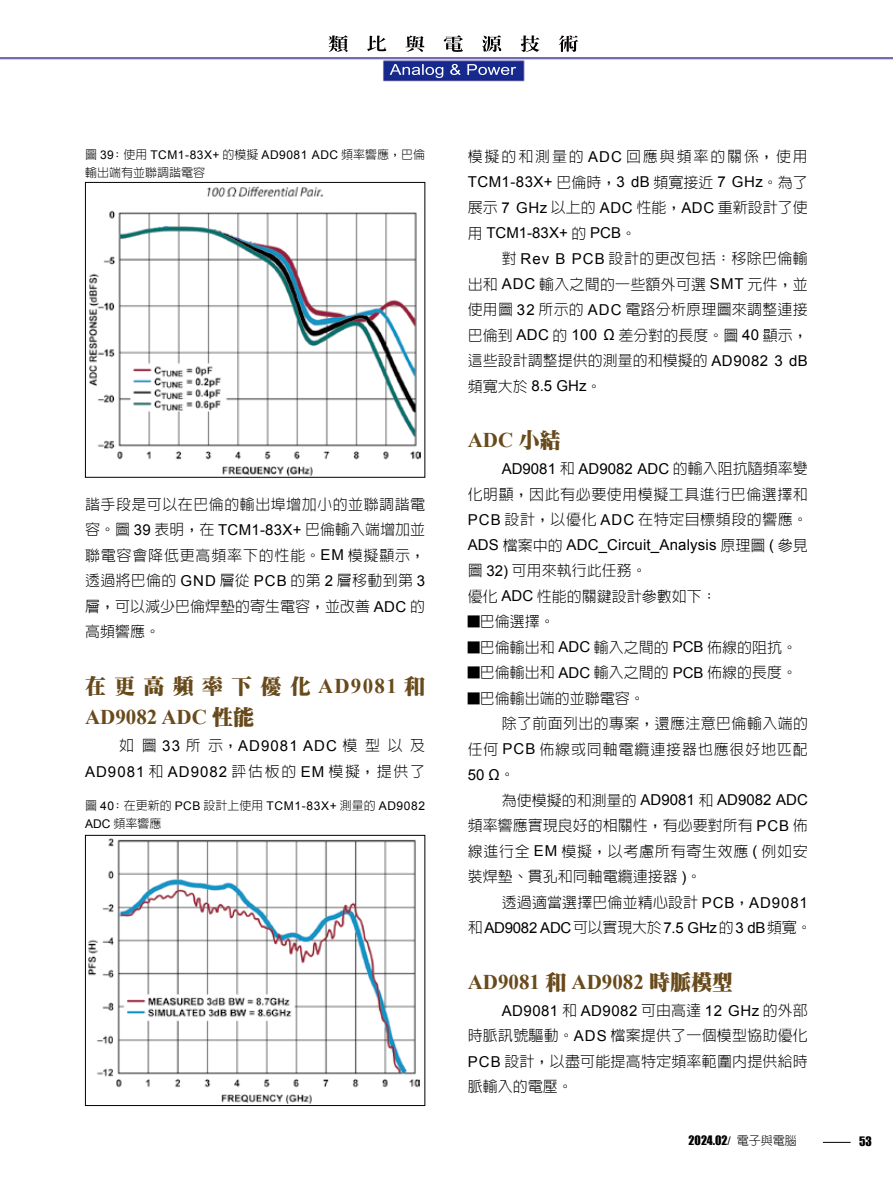
<style>
.page{position:relative;width:893px;height:1191px;background:#fff}
.page>*{position:absolute;margin:0;border:0;box-sizing:border-box;transform-origin:0 0}
.t1{font:700 21px "Times New Roman";color:#684a1b}
.t2{font:900 21px "Inn Ming";letter-spacing:.39em;color:#684a1b}
.t3{font:300 15px/25.5px "Lin Gothic";letter-spacing:.015em;color:#000;text-align:justify}
.t4{font:15px/25.5px "Arial";letter-spacing:.01em;color:#000}
.t5{font:15px "Arial";letter-spacing:.03em;color:#000}
.t6{font:15px/25.5px "Arial";letter-spacing:.07em;color:#000;text-align:right}
.t7{font:300 15px/25.5px "Lin Gothic";letter-spacing:.035em;color:#000}
.t8{font:300 15px/25.5px "Lin Gothic";letter-spacing:.04em;color:#000;text-align:right}
.t9{font:15px "Arial";letter-spacing:-.015em;color:#000}
.t10{font:300 15px "Lin Gothic";letter-spacing:.125em;color:#000}
.t11{font:12px "Arial";letter-spacing:.05em;color:#000}
.t12{font:300 12px "Lin Gothic";color:#000}
.t13{font:12px "Impact";color:#000}
.s1{font-family:"Lin Gothic";font-weight:300}
.s2{font-family:"Arial";font-weight:400}
.s3{font-family:"Times New Roman";font-weight:700}
.s4{font-family:"Inn Ming";font-weight:900}
.s5{font-size:12px}
.s6{font-family:"Arial"}
.s7{font-family:"New Gothic";font-weight:300}
</style>
<div class="page">
<img style="left:17px;top:35px;width:876px;height:47px">
<img style="left:390px;top:64px;width:126px;height:11px">
<img style="left:329px;top:35px;width:172px;height:17px">
<svg style="left:823px;top:1142px;width:28px;height:1px"></svg>
<img style="left:89px;top:186px;width:332px;height:290px">
<img style="left:88px;top:838px;width:332px;height:266px">
<div style="left:85px;top:182px;width:340px;height:296px;border:1px solid #040002"></div>
<div style="left:85px;top:835px;width:340px;height:271px;border:1px solid #040002"></div>
<p class="t11" style="left:85px;top:147px;width:342px"><span class="s1">圖</span> 39<span class="s1">: 使用</span> TCM1-83X+ <span class="s1">的模擬</span> AD9081 ADC <span class="s1">頻率響應，巴倫</span></p>
<p class="t12" style="left:85px;top:167px;width:121px">輸出端有並聯調諧電容</p>
<p class="t3" style="left:85px;top:491px;width:342px">諧手段是可以在巴倫的輸出埠增加小的並聯調諧電容。圖 <span class="s2">39</span> 表明，在 <span class="s2">TCM1-83X+</span> 巴倫輸入端增加並聯電容會降低更高頻率下的性能。<span class="s2">EM</span> 模擬顯示，透過將巴倫的 <span class="s2">GND</span> 層從 <span class="s2">PCB</span> 的第 <span class="s2">2</span> 層移動到第 <span class="s2">3</span>層，可以減少巴倫焊墊的寄生電容，並改善 <span class="s2">ADC</span> 的高頻響應。</p>
<h1 class="t2" style="left:85px;top:674px;width:342px">在更高頻率下優化<span class="s3">AD9081</span>和</h1>
<h1 class="t1" style="left:85px;top:702px;width:171px">AD9082 ADC <span class="s4">性能</span></h1>
<p class="t6" style="left:85px;top:733px;width:342px"><span class="s1">如圖</span> 33 <span class="s1">所示，</span>AD9081 ADC <span class="s1">模型以及<br></span>AD9081 <span class="s1">和</span> AD9082 <span class="s1">評估板的</span> EM <span class="s1">模擬，提供了</span></p>
<p class="t11" style="left:85px;top:798px;width:342px"><span class="s1">圖</span> 40<span class="s1">: 在更新的</span> PCB <span class="s1">設計上使用</span> TCM1-83X+ <span class="s1">測量的</span> AD9082</p>
<p class="t12" style="left:85px;top:818px;width:78px"><span class="s2">ADC</span> 頻率響應</p>
<p class="t10" style="left:468px;top:149px;width:342px">模擬的和測量的 <span class="s2">ADC</span> 回應與頻率的關係，使用</p>
<p class="t5" style="left:468px;top:172px;width:342px">TCM1-83X+ <span class="s1">巴倫時，</span>3 dB <span class="s1">頻寬接近</span> 7 GHz<span class="s1">。為了</span></p>
<p class="t3" style="left:468px;top:195px;width:342px">展示 <span class="s2">7 GHz</span> 以上的 <span class="s2">ADC</span> 性能，<span class="s2">ADC</span> 重新設計了使</p>
<p class="t4" style="left:468px;top:220px;width:170px"><span class="s1">用</span> TCM1-83X+ <span class="s1">的</span> PCB<span class="s1">。</span></p>
<p class="t3" style="left:468px;top:246px;width:342px;text-indent:34px">對 <span class="s2">Rev B PCB</span> 設計的更改包括：移除巴倫輸出和 <span class="s2">ADC</span> 輸入之間的一些額外可選 <span class="s2">SMT</span> 元件，並使用圖 <span class="s2">32</span> 所示的 <span class="s2">ADC</span> 電路分析原理圖來調整連接巴倫到 <span class="s2">ADC</span> 的 <span class="s2">100 Ω</span> 差分對的長度。圖 <span class="s2">40</span> 顯示，這些設計調整提供的測量的和模擬的 <span class="s2">AD9082 3 dB</span></p>
<p class="t4" style="left:468px;top:373px;width:135px"><span class="s1">頻寬大於</span> 8.5 GHz<span class="s1">。</span></p>
<h1 class="t1" style="left:468px;top:425px;width:94px">ADC <span class="s4">小結</span></h1>
<p class="t4" style="left:502px;top:456px;width:308px">AD9081 <span class="s1">和</span> AD9082 ADC <span class="s1">的輸入阻抗隨頻率變</span></p>
<p class="t7" style="left:468px;top:481px;width:342px">化明顯，因此有必要使用模擬工具進行巴倫選擇和<br><span class="s2">PCB</span> 設計，以優化 <span class="s2">ADC</span> 在特定目標頻段的響應。</p>
<p class="t4" style="left:468px;top:532px;width:342px">ADS <span class="s1">檔案中的</span> ADC_Circuit_Analysis <span class="s1">原理圖</span> ( <span class="s1">參見</span></p>
<p class="t3" style="left:468px;top:558px;width:331px;text-align:left">圖 <span class="s2">32)</span> 可用來執行此任務。<br>優化 <span class="s2">ADC</span> 性能的關鍵設計參數如下：<br><span class="s5">█</span>巴倫選擇。<br><span class="s5">█</span>巴倫輸出和 <span class="s2">ADC</span> 輸入之間的 <span class="s2">PCB</span> 佈線的阻抗。<span class="s5">█</span>巴倫輸出和 <span class="s2">ADC</span> 輸入之間的 <span class="s2">PCB</span> 佈線的長度。<span class="s5">█</span>巴倫輸出端的並聯電容。</p>
<p class="t8" style="left:468px;top:711px;width:342px">除了前面列出的專案，還應注意巴倫輸入端的<br>任何 <span class="s2">PCB</span> 佈線或同軸電纜連接器也應很好地匹配</p>
<p class="t4" style="left:502px;top:762px;width:308px;text-indent:-34px">50 Ω<span class="s1">。<br>為使模擬的和測量的</span> AD9081 <span class="s1">和</span> AD9082 ADC</p>
<p class="t3" style="left:468px;top:813px;width:342px">頻率響應實現良好的相關性，有必要對所有 <span class="s2">PCB</span> 佈線進行全 <span class="s2">EM</span> 模擬，以考慮所有寄生效應 <span class="s2">(</span> 例如安裝焊墊、貫孔和同軸電纜連接器 <span class="s2">)</span>。</p>
<p class="t3" style="left:502px;top:889px;width:308px">透過適當選擇巴倫並精心設計 <span class="s2">PCB</span>，<span class="s2">AD9081</span></p>
<p class="t9" style="left:468px;top:918px;width:345px"><span class="s1">和</span>AD9082 ADC<span class="s1">可以實現大於</span>7.5 GHz<span class="s1">的</span>3 dB<span class="s1">頻寬。</span></p>
<h1 class="t1" style="left:468px;top:967px;width:267px">AD9081 <span class="s4">和</span> AD9082 <span class="s4">時脈模型</span></h1>
<p class="t5" style="left:502px;top:1000px;width:308px">AD9081 <span class="s1">和</span> AD9082 <span class="s1">可由高達</span> 12 GHz <span class="s1">的外部</span></p>
<p class="t3" style="left:468px;top:1023px;width:342px">時脈訊號驅動。<span class="s2">ADS</span> 檔案提供了一個模型協助優化<span class="s2">PCB</span> 設計，以盡可能提高特定頻率範圍內提供給時脈輸入的電壓。</p>
<p class="t13" style="left:689px;top:1131px;width:110px">2024.02<span class="s6">/</span> <span class="s7">電子與電腦</span></p>
<p class="t13" style="left:859px;top:1132px;width:14px">53</p>
</div>
